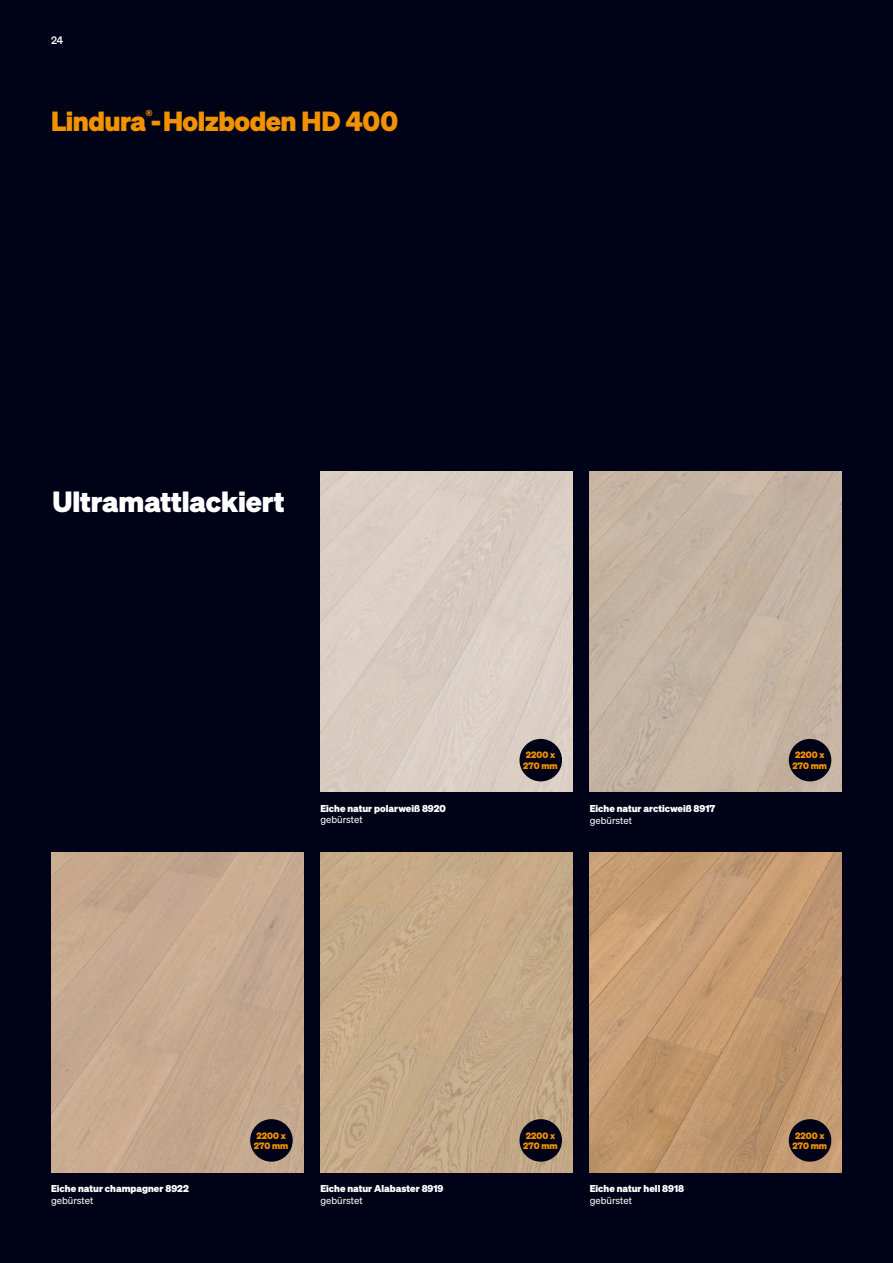
<style>
.page{position:relative;width:893px;height:1263px;background:#000317}
.page>*{position:absolute;margin:0;border:0;box-sizing:border-box;transform-origin:0 0}
.t1{font:700 28.5px "Sohne";letter-spacing:-.005em;color:#fff}
.t2{font:700 27px "Sohne";letter-spacing:-.02em;color:#f39200}
.t3{font:10.5px "Sohne Kraftig";color:#fff}
.t4{font:700 9.75px "Sohne";color:#fff}
.t5{font:9.75px "Sohne Buch";color:#fff}
.t6{font:700 9px/10.8px "Sohne";color:#f39200}
</style>
<div class="page">
<div style="left:320px;top:472px;width:253px;height:320px;background:#dacec2"></div>
<img style="left:590px;top:472px;width:252px;height:320px">
<img style="left:51px;top:852px;width:252px;height:320px">
<img style="left:320px;top:852px;width:253px;height:320px">
<img style="left:590px;top:852px;width:252px;height:320px">
<div style="left:519px;top:739px;width:43px;height:42px;background:#000317;border-radius:50%"></div>
<div style="left:250px;top:1119px;width:43px;height:43px;background:#000317;border-radius:50%"></div>
<div style="left:519px;top:1119px;width:43px;height:43px;background:#000317;border-radius:50%"></div>
<div style="left:789px;top:1119px;width:42px;height:43px;background:#000317;border-radius:50%"></div>
<div style="left:789px;top:739px;width:42px;height:42px;background:#000317;border-radius:50%"></div>
<p class="t3" style="left:51px;top:37px;width:14px">24</p>
<h2 class="t2" style="left:51px;top:106px;width:349px">Lindura<sup>®</sup>-Holzboden HD 400</h2>
<h1 class="t1" style="left:52px;top:486px;width:234px">Ultramattlackiert</h1>
<p class="t4" style="left:320px;top:803px;width:127px">Eiche natur polarweiß 8920</p>
<p class="t5" style="left:320px;top:815px;width:44px">gebürstet</p>
<p class="t6" style="left:523px;top:749px;width:36px">2200 x<br>270 mm</p>
<p class="t4" style="left:590px;top:803px;width:127px">Eiche natur arcticweiß 8917</p>
<p class="t5" style="left:590px;top:815px;width:44px">gebürstet</p>
<p class="t6" style="left:792px;top:749px;width:36px">2200 x<br>270 mm</p>
<p class="t4" style="left:51px;top:1183px;width:139px">Eiche natur champagner 8922</p>
<p class="t5" style="left:51px;top:1195px;width:44px">gebürstet</p>
<p class="t6" style="left:254px;top:1130px;width:36px">2200 x<br>270 mm</p>
<p class="t6" style="left:523px;top:1130px;width:36px">2200 x<br>270 mm</p>
<p class="t6" style="left:792px;top:1130px;width:36px">2200 x<br>270 mm</p>
<p class="t4" style="left:320px;top:1183px;width:125px">Eiche natur Alabaster 8919</p>
<p class="t5" style="left:320px;top:1195px;width:44px">gebürstet</p>
<p class="t4" style="left:590px;top:1183px;width:96px">Eiche natur hell 8918</p>
<p class="t5" style="left:590px;top:1195px;width:44px">gebürstet</p>
</div>
